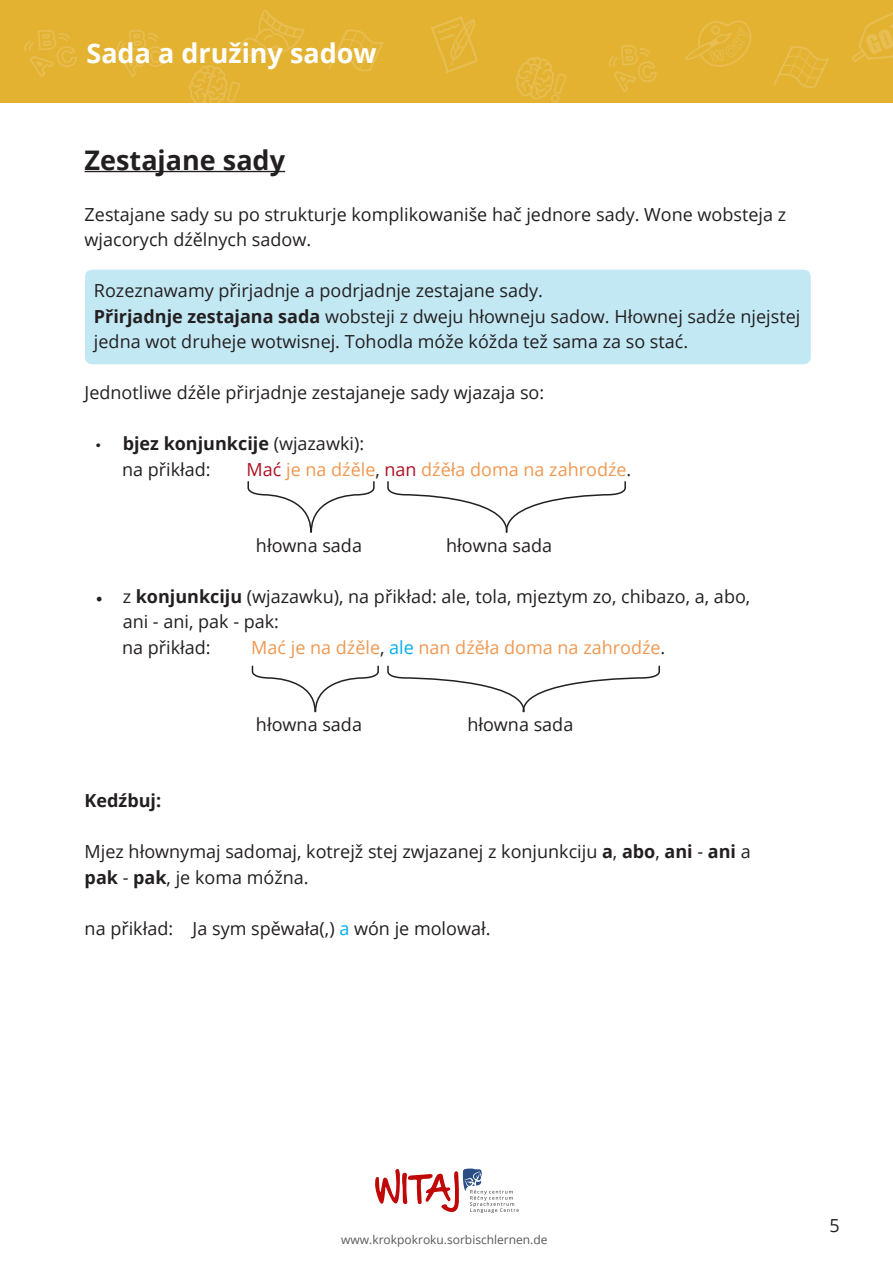
<style>
.page{position:relative;width:893px;height:1263px;background:#fff}
.page>*{position:absolute;margin:0;border:0;box-sizing:border-box;transform-origin:0 0}
.t1{font:700 27px "Open Sans";color:#fff}
.abstand{font:700 27px "Open Sans";color:#231f20}
.abstand-2{font:18px/25.5px "Open Sans";color:#231f20}
.abstand-3{font:18px "Open Sans";color:#ef9851}
.abstand-4{font:700 18px "Open Sans";color:#231f20}
.t2{font:12px "Open Sans";color:#57585a}
.s1{font-weight:700}
.s2{font-family:"Myriad Pro";font-weight:400}
.s3{font-weight:400}
.s4{color:#ae1021}
.s5{color:#231f20}
.s6{font-family:"Minion Pro"}
.s7{color:#00aeef}
</style>
<div class="page">
<img style="left:0;top:0;width:96px;height:102px">
<img style="left:96px;top:0;width:797px;height:102px">
<svg style="left:375px;top:1168px;width:144px;height:45px"></svg>
<div style="left:85px;top:270px;width:726px;height:94px;background:#c2e8f4;border-radius:7px"></div>
<hr style="left:85px;top:171px;width:200px;height:1px;background:#231f20">
<svg style="left:247px;top:481px;width:128px;height:52px"></svg>
<svg style="left:251px;top:665px;width:128px;height:48px"></svg>
<svg style="left:387px;top:481px;width:239px;height:52px"></svg>
<svg style="left:387px;top:665px;width:273px;height:48px"></svg>
<h1 class="t1" style="left:86px;top:34px;width:292px">Sada a družiny sadow</h1>
<p class="abstand" style="left:85px;top:141px;width:202px">Zestajane sady</p>
<p class="abstand-2" style="left:85px;top:201px;width:703px">Zestajane sady su po strukturje komplikowaniše hač jednore sady. Wone wobsteja z wjacorych dźělnych sadow.</p>
<p class="abstand-2" style="left:94px;top:277px;width:451px">Rozeznawamy přirjadnje a podrjadnje zestajane sady.</p>
<p class="abstand-2" style="left:94px;top:303px;width:708px"><span class="s1">Přirjadnje zestajana sada</span> wobsteji z dweju hłowneju sadow. Hłownej sadźe njejstej jedna wot druheje wotwisnej. Tohodla móže kóžda tež sama za so stać.</p>
<p class="abstand-2" style="left:85px;top:379px;width:461px">Jednotliwe dźěle přirjadnje zestajaneje sady wjazaja so:</p>
<p class="abstand-4" style="left:96px;top:431px;width:270px"><span class="s2">•</span> bjez konjunkcije <span class="s3">(wjazawki):</span></p>
<p class="abstand-2" style="left:122px;top:456px;width:90px">na přikład:</p>
<p class="abstand-3" style="left:247px;top:457px;width:386px"><span class="s4">Mać</span> je na dźěle<span class="s5">,</span> <span class="s4">nan</span> dźěła doma na zahrodźe<span class="s5">.</span></p>
<p class="abstand-2" style="left:256px;top:532px;width:108px">hłowna sada</p>
<p class="abstand-2" style="left:446px;top:532px;width:108px">hłowna sada</p>
<p class="abstand-2" style="left:123px;top:583px;width:629px;text-indent:-27px"><span class="s6">•</span> z <span class="s1">konjunkciju</span> (wjazawku), na přikład: ale, tola, mjeztym zo, chibazo, a, abo, ani - ani, pak - pak:</p>
<p class="abstand-2" style="left:122px;top:634px;width:90px">na přikład:</p>
<p class="abstand-3" style="left:251px;top:635px;width:416px">Mać je na dźěle<span class="s5">,</span> <span class="s7">ale</span> nan dźěła doma na zahrodźe<span class="s5">.</span></p>
<p class="abstand-2" style="left:256px;top:711px;width:108px">hłowna sada</p>
<p class="abstand-2" style="left:467px;top:711px;width:108px">hłowna sada</p>
<p class="abstand-4" style="left:85px;top:788px;width:78px">Kedźbuj:</p>
<p class="abstand-2" style="left:85px;top:838px;width:668px">Mjez hłownymaj sadomaj, kotrejž stej zwjazanej z konjunkciju <span class="s1">a</span>, <span class="s1">abo</span>, <span class="s1">ani</span> - <span class="s1">ani</span> a <span class="s1">pak</span> - <span class="s1">pak</span>, je koma móžna.</p>
<p class="abstand-2" style="left:85px;top:915px;width:407px">na přikład: Ja sym spěwała(,) <span class="s7">a</span> wón je molował.</p>
<p class="t2" style="left:341px;top:1231px;width:208px">www.krokpokroku.sorbischlernen.de</p>
<p class="abstand-2" style="left:829px;top:1212px;width:12px">5</p>
</div>
